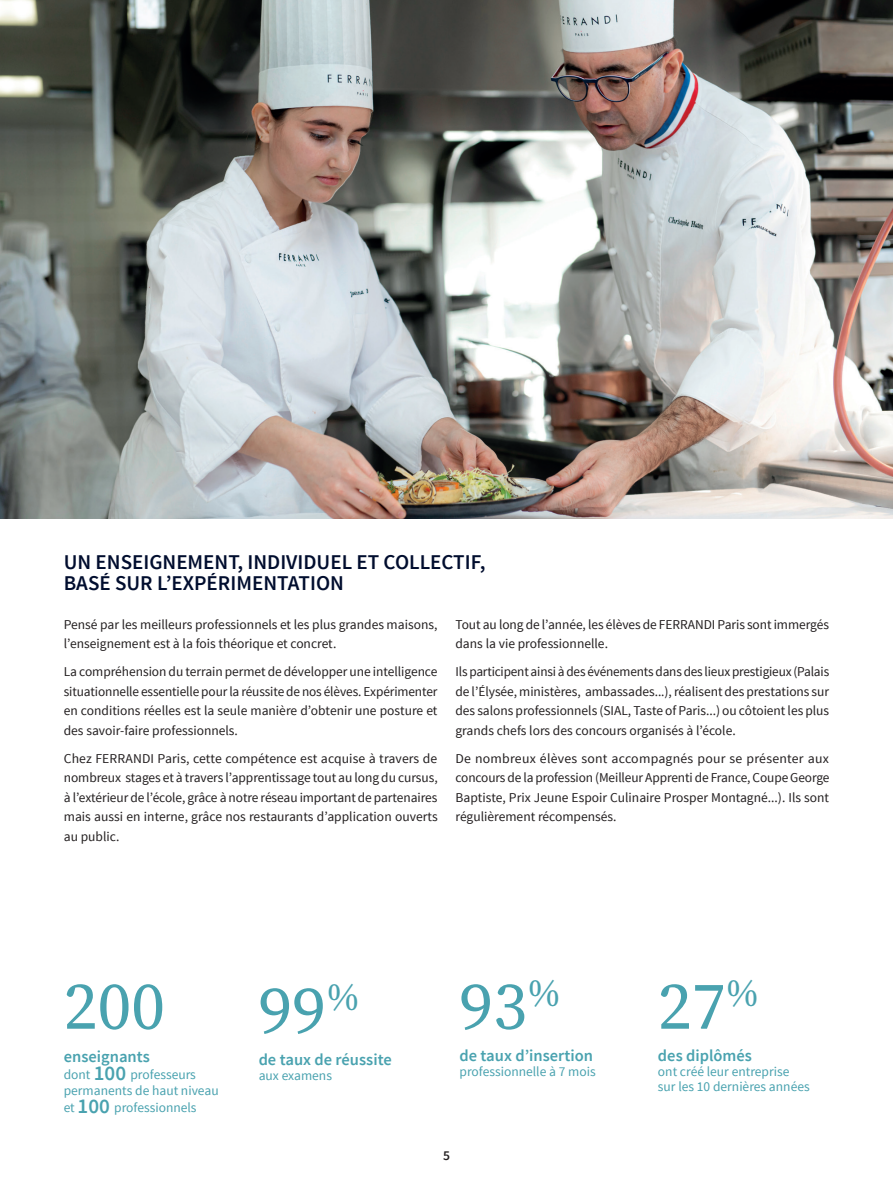
<style>
.page{position:relative;width:893px;height:1191px;background:#fff}
.page>*{position:absolute;margin:0;border:0;box-sizing:border-box;transform-origin:0 0}
.t1{font:67.5px "Source Serif Variable";color:#49a2af}
.t2{font:600 21px/21px "Source Sans Pro";color:#000d2e}
.t3{font:600 16.5px "Source Sans Pro";color:#49a2af}
.t4{font:13.5px/19.5px "Source Sans Pro";color:#231f20;text-align:justify}
.t5{font:13.5px/15px "Source Sans Pro";color:#49a2af}
.t6{font:600 13.5px "Source Sans Pro";color:#231f20}
.s1{font-weight:600;font-size:21px}
</style>
<div class="page">
<img style="left:0;top:0;width:893px;height:519px">
<p class="t2" style="left:64px;top:552px;width:423px">UN ENSEIGNEMENT, INDIVIDUEL ET COLLECTIF,<br>BASÉ SUR L’EXPÉRIMENTATION</p>
<p class="t4" style="left:64px;top:615px;width:375px">Pensé par les meilleurs professionnels et les plus grandes maisons, l’enseignement est à la fois théorique et concret.</p>
<p class="t4" style="left:64px;top:662px;width:375px">La compréhension du terrain permet de développer une intelligence situationnelle essentielle pour la réussite de nos élèves. Expérimenter en conditions réelles est la seule manière d’obtenir une posture et des savoir-faire professionnels.</p>
<p class="t4" style="left:64px;top:749px;width:375px">Chez FERRANDI Paris, cette compétence est acquise à travers de nombreux stages et à travers l’apprentissage tout au long du cursus, à l’extérieur de l’école, grâce à notre réseau important de partenaires mais aussi en interne, grâce nos restaurants d’application ouverts au public.</p>
<p class="t4" style="left:455px;top:615px;width:375px">Tout au long de l’année, les élèves de FERRANDI Paris sont immergés dans la vie professionnelle.</p>
<p class="t4" style="left:455px;top:662px;width:375px">Ils participent ainsi à des événements dans des lieux prestigieux (Palais de l’Élysée, ministères, ambassades...), réalisent des prestations sur des salons professionnels (SIAL, Taste of Paris...) ou côtoient les plus grands chefs lors des concours organisés à l’école.</p>
<p class="t4" style="left:455px;top:749px;width:375px">De nombreux élèves sont accompagnés pour se présenter aux concours de la profession (Meilleur Apprenti de France, Coupe George Baptiste, Prix Jeune Espoir Culinaire Prosper Montagné...). Ils sont régulièrement récompensés.</p>
<p class="t1" style="left:64px;top:961px;width:103px">200</p>
<p class="t3" style="left:64px;top:1046px;width:88px">enseignants</p>
<p class="t5" style="left:64px;top:1066px;width:156px;line-height:16.5px">dont <span class="s1">100</span> professeurs permanents de haut niveau</p>
<p class="t5" style="left:64px;top:1100px;width:134px">et <span class="s1">100</span> professionnels</p>
<p class="t1" style="left:259px;top:965px;width:103px">99<sup>%</sup></p>
<p class="t3" style="left:259px;top:1048px;width:135px">de taux de réussite</p>
<p class="t5" style="left:259px;top:1068px;width:75px">aux examens</p>
<p class="t1" style="left:460px;top:961px;width:103px">93<sup>%</sup></p>
<p class="t3" style="left:460px;top:1044px;width:135px">de taux d’insertion</p>
<p class="t5" style="left:460px;top:1064px;width:138px">professionnelle à 7 mois</p>
<p class="t6" style="left:443px;top:1147px;width:8px">5</p>
<p class="t1" style="left:658px;top:961px;width:103px">27<sup>%</sup></p>
<p class="t3" style="left:658px;top:1044px;width:96px">des diplômés</p>
<p class="t5" style="left:658px;top:1064px;width:153px">ont créé leur entreprise sur les 10 dernières années</p>
</div>
